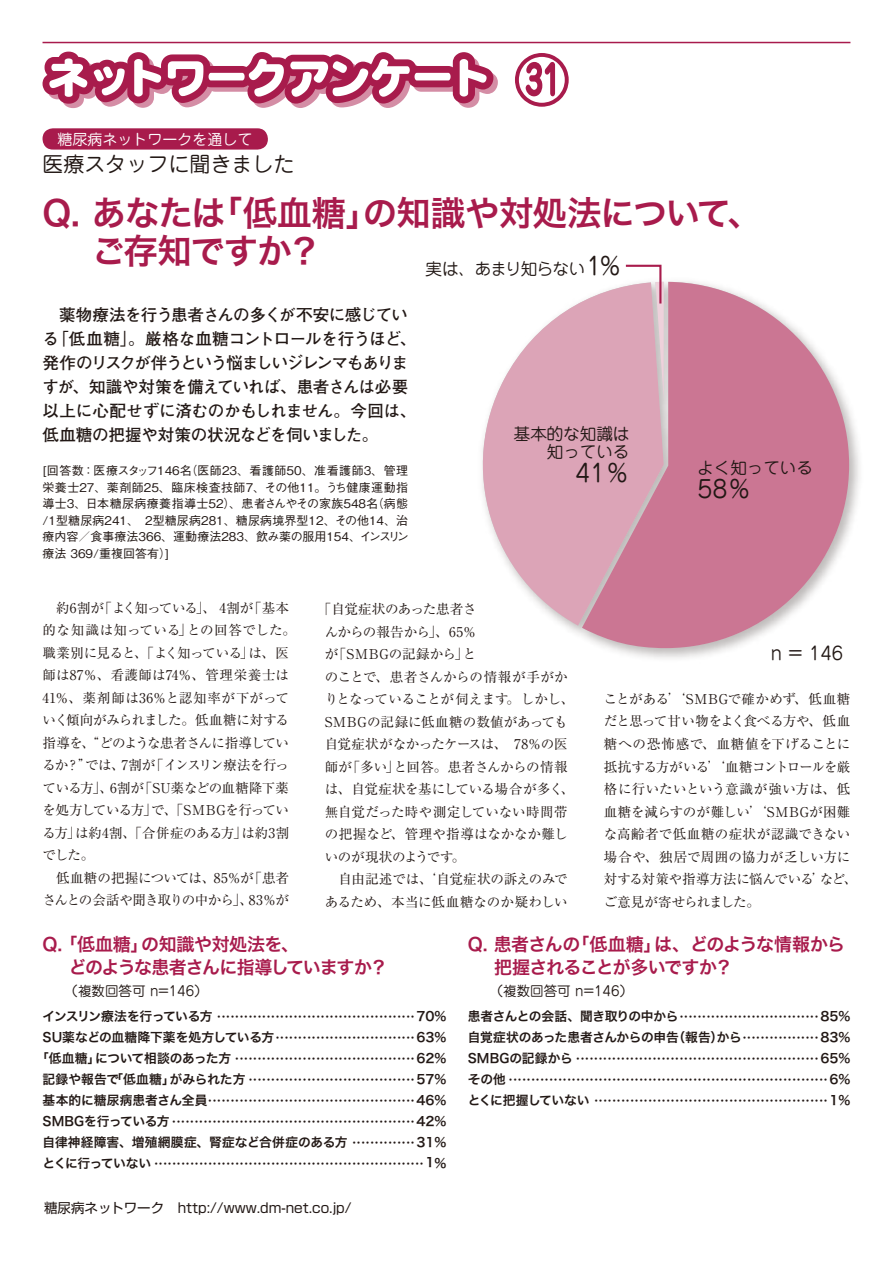
<style>
.page{position:relative;width:893px;height:1263px;background:#fff}
.page>*{position:absolute;margin:0;border:0;box-sizing:border-box;transform-origin:0 0}
.t1{font:34.5px/37.5px "Hira Kaku Pro W6";letter-spacing:-.03em;color:#a81b4c}
.t2{font:24px "Jun 201 Pro";color:#221815}
.t3{font:21px "Jun 201 Pro";color:#221815}
.t4{font:18px/22.5px "Hira Kaku Pro W6";letter-spacing:-.04em;color:#a81b4c}
.t5{font:18px "Jun 201 Pro";color:#221815}
.t6{font:700 16.5px/24px "Futo Go B101 Pro";letter-spacing:-.03em;color:#221815}
.t7{font:16.5px/18px "Jun 201 Pro";color:#221815;text-align:right}
.t8{font:16.5px "Jun 201 Pro";letter-spacing:-.03em;color:#221815}
.t9{font:15px "Jun 201 Pro";color:#fff}
.t10{font:13.5px/22.5px "Ryumin Pro";letter-spacing:-.01em;color:#221815}
.t11{font:13.5px "Shin Go Pro";color:#221815}
.t12{font:13.5px "Jun 201 Pro";color:#221815}
.t13{font:12.75px/21px "Hira Kaku Pro W6";letter-spacing:-.015em;color:#221815}
.t14{font:12.75px "Hira Kaku Pro W6";letter-spacing:.01em;color:#221815}
.t15{font:12.75px "Hira Kaku Pro W6";letter-spacing:.005em;color:#221815}
.t16{font:12.75px "Hira Kaku Pro W6";letter-spacing:-.04em;color:#221815}
.t17{font:12.75px "Hira Kaku Pro W6";letter-spacing:-.035em;color:#221815}
.t18{font:500 12px/16.5px "Gothic BBB Pro";color:#221815;text-align:justify}
.t19{font:9px "Hira Kaku Pro W6";color:#221815}
.s1{font-size:24px}
.s2{font-family:"Hira Kaku Pro W6";font-size:18px;color:#a81b4c}
.s3{font-size:12.75px}
</style>
<div class="page">
<img style="left:565px;top:281px;width:295px;height:378px">
<svg style="left:482px;top:282px;width:100px;height:344px;fill:#dca4b7"></svg>
<svg style="left:582px;top:282px;width:267px;height:366px;background:#d494aa"></svg>
<hr style="left:43px;top:42px;width:807px;height:1px;background:#a81b4c">
<div style="left:43px;top:128px;width:225px;height:22px;background:#a81b4c;border-radius:11px"></div>
<svg style="left:43px;top:52px;width:455px;height:56px"></svg>
<svg style="left:515px;top:53px;width:54px;height:54px"></svg>
<svg style="left:624px;top:264px;width:40px;height:136px;background:#deb2c1"></svg>
<p class="t9" style="left:58px;top:127px;width:197px">糖尿病ネットワークを通して</p>
<h3 class="t3" style="left:43px;top:148px;width:254px">医療スタッフに聞きました</h3>
<h1 class="t1" style="left:43px;top:193px;width:721px">Q. あなたは「低血糖」の知識や対処法について、　 ご存知ですか？</h1>
<p class="t8" style="left:426px;top:255px;width:198px">実は、あまり知らない<span class="s1">1％</span></p>
<p class="t6" style="left:43px;top:300px;width:375px">　薬物療法を行う患者さんの多くが不安に感じている「低血糖」。厳格な血糖コントロールを行うほど、発作のリスクが伴うという悩ましいジレンマもありますが、知識や対策を備えていれば、患者さんは必要以上に心配せずに済むのかもしれません。今回は、低血糖の把握や対策の状況などを伺いました。</p>
<p class="t18" style="left:43px;top:461px;width:368px">[回答数：医療スタッフ146名（医師23、看護師50、准看護師3、管理栄養士27、薬剤師25、臨床検査技師7、その他11。うち健康運動指導士3、日本糖尿病療養指導士52）、患者さんやその家族548名（病態/1型糖尿病241、 2型糖尿病281、糖尿病境界型12、その他14、治療内容／食事療法366、運動療法283、飲み薬の服用154、インスリン療法 369/重複回答有）]</p>
<p class="t7" style="left:514px;top:423px;width:117px">基本的な知識は知っている</p>
<h2 class="t2" style="left:575px;top:454px;width:56px">41％</h2>
<p class="t7" style="left:697px;top:457px;width:117px">よく知っている</p>
<h2 class="t2" style="left:697px;top:470px;width:56px">58％</h2>
<p class="t10" style="left:43px;top:595px;width:255px">　約6割が「よく知っている」、 4割が「基本的な知識は知っている」との回答でした。職業別に見ると、「よく知っている」は、医師は87％、看護師は74％、管理栄養士は<br>41％、薬剤師は36％と認知率が下がっていく傾向がみられました。低血糖に対する指導を、“どのような患者さんに指導しているか？”では、7割が「インスリン療法を行っている方」、6割が「SU薬などの血糖降下薬を処方している方」で、「SMBGを行っている方」は約4割、「合併症のある方」は約3割でした。<br>　低血糖の把握については、85％が「患者さんとの会話や聞き取りの中から」、83％が</p>
<p class="t10" style="left:325px;top:597px;width:251px;text-indent:-7px">「自覚症状のあった患者さ<br>んからの報告から」、65％<br>が「SMBGの記録から」と<br>のことで、患者さんからの情報が手がかりとなっていることが伺えます。しかし、<br>SMBGの記録に低血糖の数値があっても自覚症状がなかったケースは、 78％の医師が「多い」と回答。患者さんからの情報は、自覚症状を基にしている場合が多く、無自覚だった時や測定していない時間帯の把握など、管理や指導はなかなか難しいのが現状のようです。<br>　自由記述では、‘自覚症状の訴えのみであるため、本当に低血糖なのか疑わしい</p>
<h3 class="t4" style="left:468px;top:933px;width:379px">Q. 患者さんの「低血糖」は、どのような情報から　 把握されることが多いですか？</h3>
<p class="t12" style="left:468px;top:980px;width:167px"><span class="s2">　</span> （複数回答可 n=146）</p>
<p class="t13" style="left:468px;top:1005px;width:276px">患者さんとの会話、聞き取りの中から<br>自覚症状のあった患者さんからの申告（報告）から<br>SMBGの記録から<br>その他<br>とくに把握していない</p>
<h3 class="t5" style="left:771px;top:639px;width:74px">n ＝ 146</h3>
<p class="t10" style="left:604px;top:687px;width:255px">ことがある’‘SMBGで確かめず、低血糖だと思って甘い物をよく食べる方や、低血糖への恐怖感で、血糖値を下げることに抵抗する方がいる’‘血糖コントロールを厳格に行いたいという意識が強い方は、低血糖を減らすのが難しい’‘SMBGが困難な高齢者で低血糖の症状が認識できない場合や、独居で周囲の協力が乏しい方に対する対策や指導方法に悩んでいる’など、ご意見が寄せられました。</p>
<h3 class="t4" style="left:43px;top:933px;width:347px">Q. 「低血糖」の知識や対処法を、<br>　 どのような患者さんに指導していますか？</h3>
<p class="t12" style="left:43px;top:980px;width:167px"><span class="s2">　</span> （複数回答可 n=146）</p>
<p class="t16" style="left:43px;top:1005px;width:172px">インスリン療法を行っている方</p>
<p class="t13" style="left:43px;top:1026px;width:233px">SU薬などの血糖降下薬を処方している方</p>
<p class="t13" style="left:36px;top:1047px;width:197px">「低血糖」について相談のあった方</p>
<p class="t15" style="left:43px;top:1068px;width:204px">記録や報告で「低血糖」がみられた方</p>
<p class="t13" style="left:43px;top:1089px;width:166px">基本的に糖尿病患者さん全員</p>
<p class="t13" style="left:43px;top:1110px;width:129px">SMBGを行っている方</p>
<p class="t14" style="left:43px;top:1131px;width:307px">自律神経障害、増殖網膜症、腎症など合併症のある方</p>
<p class="t17" style="left:43px;top:1152px;width:110px">とくに行っていない</p>
<p class="t19" style="left:215px;top:1008px;width:233px">・・・・・・・・・・・・・・・・・・・・・・・・・・・・・・・・・・・・・・・・・・・・<span class="s3">70%</span></p>
<p class="t19" style="left:273px;top:1029px;width:175px">・・・・・・・・・・・・・・・・・・・・・・・・・・・・・・・<span class="s3">63%</span></p>
<p class="t19" style="left:233px;top:1050px;width:215px">・・・・・・・・・・・・・・・・・・・・・・・・・・・・・・・・・・・・・・・・<span class="s3">62%</span></p>
<p class="t19" style="left:246px;top:1071px;width:202px">・・・・・・・・・・・・・・・・・・・・・・・・・・・・・・・・・・・・・<span class="s3">57%</span></p>
<p class="t19" style="left:206px;top:1092px;width:242px">・・・・・・・・・・・・・・・・・・・・・・・・・・・・・・・・・・・・・・・・・・・・・・<span class="s3">46%</span></p>
<p class="t19" style="left:170px;top:1113px;width:278px">・・・・・・・・・・・・・・・・・・・・・・・・・・・・・・・・・・・・・・・・・・・・・・・・・・・・・・<span class="s3">42%</span></p>
<p class="t19" style="left:350px;top:1134px;width:98px">・・・・・・・・・・・・・・<span class="s3">31 %</span></p>
<p class="t19" style="left:152px;top:1155px;width:296px">・・・・・・・・・・・・・・・・・・・・・・・・・・・・・・・・・・・・・・・・・・・・・・・・・・・・・・・・・・・・<span class="s3">1 %</span></p>
<p class="t11" style="left:44px;top:1196px;width:309px">糖尿病ネットワーク　http://www.dm-net.co.jp/</p>
<p class="t19" style="left:677px;top:1008px;width:175px">・・・・・・・・・・・・・・・・・・・・・・・・・・・・・・・<span class="s3">85%</span></p>
<p class="t19" style="left:740px;top:1029px;width:112px">・・・・・・・・・・・・・・・・・<span class="s3">83%</span></p>
<p class="t19" style="left:574px;top:1050px;width:278px">・・・・・・・・・・・・・・・・・・・・・・・・・・・・・・・・・・・・・・・・・・・・・・・・・・・・・・<span class="s3">65%</span></p>
<p class="t19" style="left:506px;top:1071px;width:346px">・・・・・・・・・・・・・・・・・・・・・・・・・・・・・・・・・・・・・・・・・・・・・・・・・・・・・・・・・・・・・・・・・・・・・・・<span class="s3">6%</span></p>
<p class="t19" style="left:592px;top:1092px;width:260px">・・・・・・・・・・・・・・・・・・・・・・・・・・・・・・・・・・・・・・・・・・・・・・・・・・・・<span class="s3">1 %</span></p>
</div>
